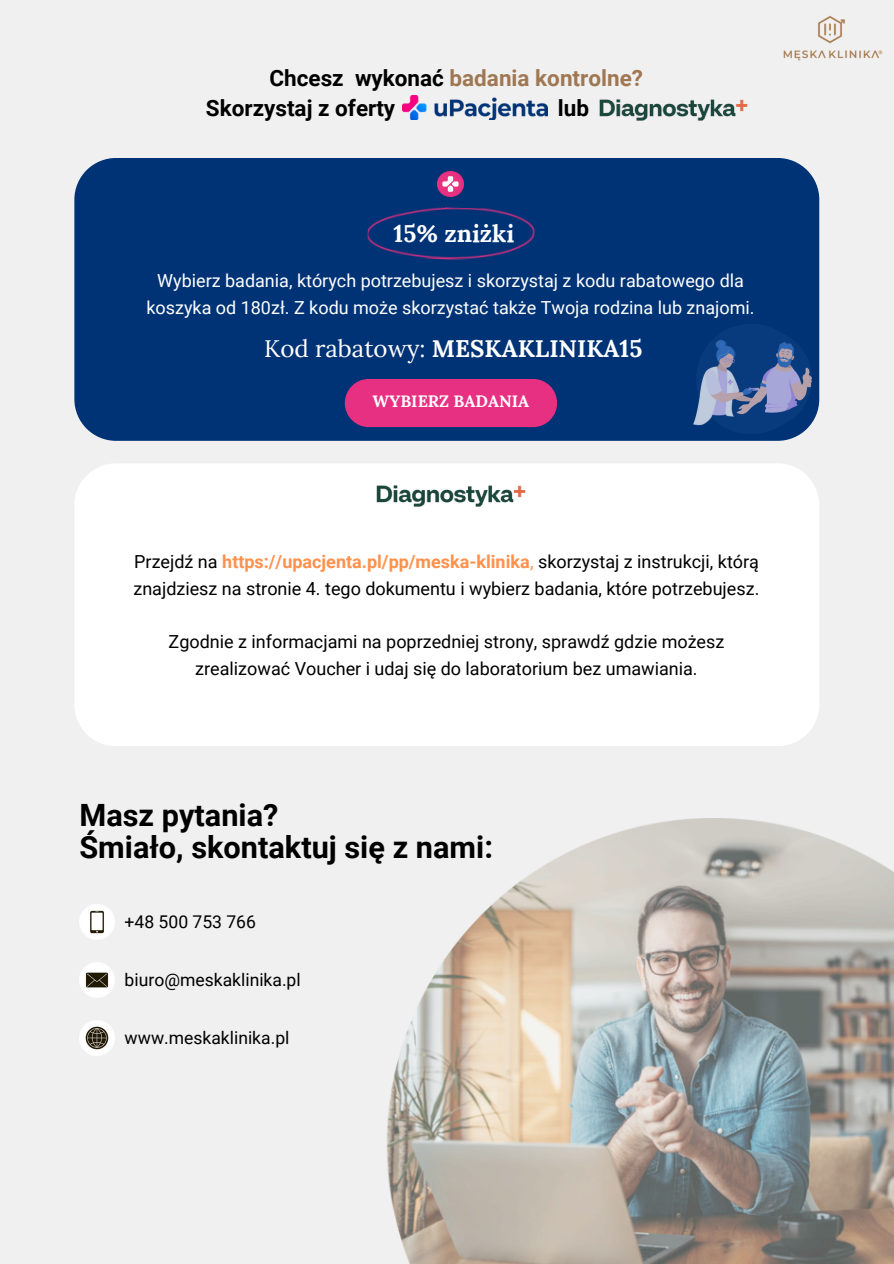
<style>
.page{position:relative;width:894px;height:1264px;background:#fff}
.page>*{position:absolute;margin:0;border:0;box-sizing:border-box;transform-origin:0 0}
.t1{font:700 30.75px/32.1px "Roboto";color:#000}
.t2{font:700 24px "Lora";color:#fff}
.t3{font:700 22.5px/30.3px "Roboto";color:#000}
.t4{font:18px/27px "Roboto";color:#000}
.t5{font:18px/27px "Roboto";color:#fff;text-align:center}
.t6{font:17.55px "Roboto";color:#000}
.t7{font:700 16.5px "Lora";color:#fff}
.s1{color:#9f7753}
.s2{font-weight:400}
.s3{font-weight:700;color:#ff914d}
.s4{color:#ff914d}
</style>
<div class="page">
<div style="left:0;top:0;width:893px;height:1263px;background:#f0f0f0"></div>
<div style="left:74px;top:158px;width:745px;height:283px;background:#003376"></div>
<div style="left:75px;top:464px;width:744px;height:282px;background:#fff"></div>
<div style="left:345px;top:379px;width:212px;height:48px;background:#e83082;border-radius:24px"></div>
<img style="left:367px;top:205px;width:168px;height:57px">
<img style="left:693px;top:324px;width:118px;height:109px">
<img style="left:403px;top:96px;width:144px;height:23px">
<img style="left:783px;top:16px;width:100px;height:45px">
<img style="left:386px;top:818px;width:507px;height:445px">
<img style="left:79px;top:962px;width:35px;height:35px">
<img style="left:79px;top:1020px;width:35px;height:35px">
<img style="left:79px;top:904px;width:35px;height:35px">
<img style="left:599px;top:99px;width:149px;height:22px">
<img style="left:438px;top:171px;width:25px;height:26px">
<img style="left:355px;top:464px;width:192px;height:64px">
<p class="t3" style="left:206px;top:63px;width:438px;text-indent:64px">Chcesz wykonać <span class="s1">badania kontrolne?<br></span>Skorzystaj z oferty</p>
<p class="t3" style="left:557px;top:93px;width:33px">lub</p>
<p class="t2" style="left:393px;top:217px;width:122px">15% zniżki</p>
<h5 class="t5" style="left:146px;top:267px;width:609px">Wybierz badania, których potrzebujesz i skorzystaj z kodu rabatowego dla koszyka od 180zł. Z kodu może skorzystać także Twoja rodzina lub znajomi.</h5>
<p class="t2" style="left:264px;top:332px;width:379px"><span class="s2">Kod rabatowy:</span> MESKAKLINIKA15</p>
<h4 class="t7" style="left:372px;top:390px;width:158px">WYBIERZ BADANIA</h4>
<h3 class="t4" style="left:133px;top:548px;width:627px">Przejdź na <span class="s3">https://upacjenta.pl/pp/meska-klinika</span><span class="s4">,</span> skorzystaj z instrukcji, którą znajdziesz na stronie 4. tego dokumentu i wybierz badania, które potrzebujesz.</h3>
<p class="t4" style="left:168px;top:628px;width:557px;text-align:center">Zgodnie z informacjami na poprzedniej strony, sprawdź gdzie możesz zrealizować Voucher i udaj się do laboratorium bez umawiania.</p>
<p class="t1" style="left:79px;top:799px;width:415px">Masz pytania?<br>Śmiało, skontaktuj się z nami:</p>
<p class="t6" style="left:125px;top:911px;width:133px">+48 500 753 766</p>
<p class="t6" style="left:125px;top:969px;width:177px">biuro@meskaklinika.pl</p>
<h1 class="t6" style="left:125px;top:1027px;width:166px">www.meskaklinika.pl</h1>
</div>
